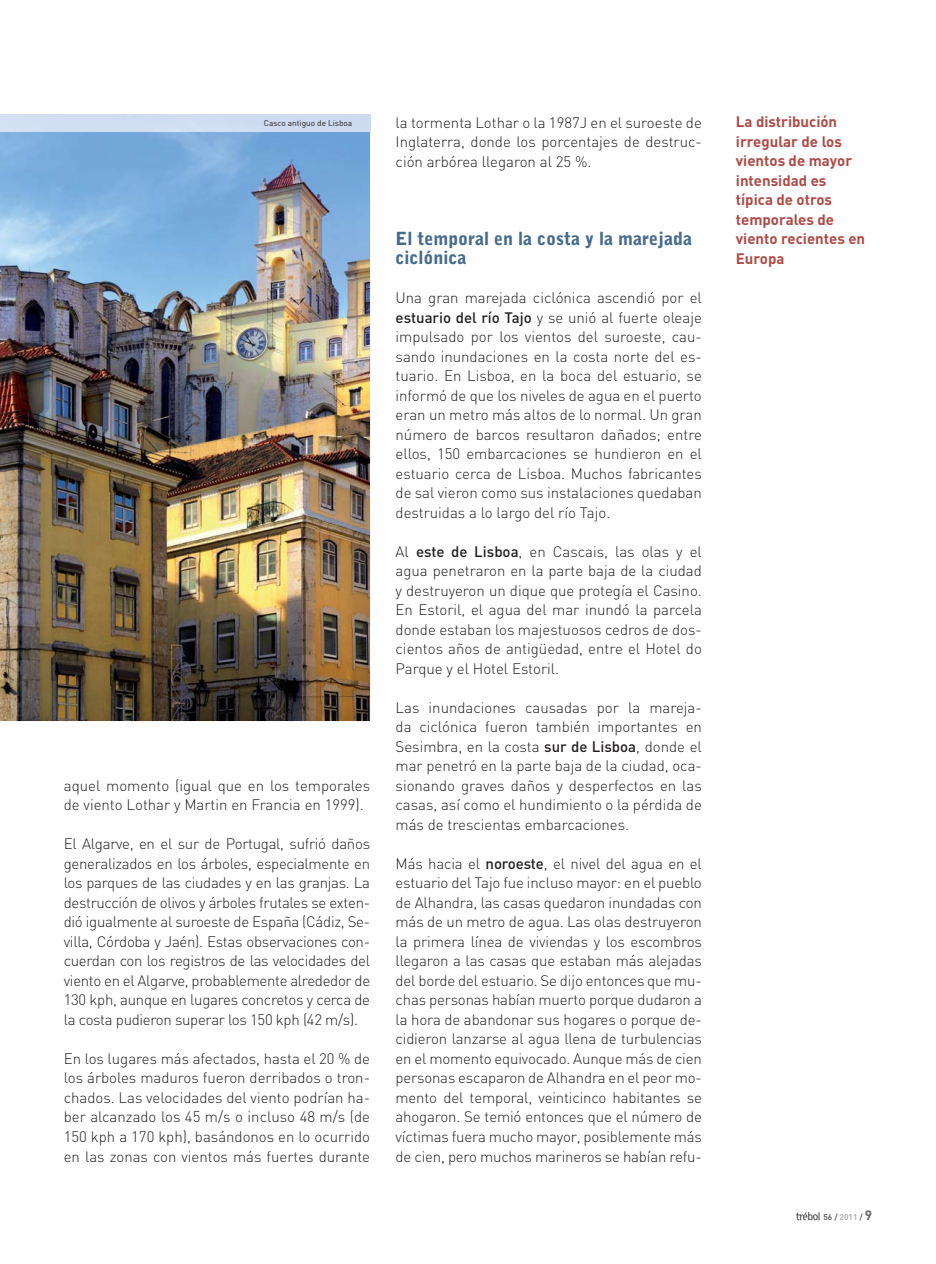
<style>
.page{position:relative;width:936px;height:1264px;background:#fff}
.page>*{position:absolute;margin:0;border:0;box-sizing:border-box;transform-origin:0 0}
.t1{font:900 18px/19.5px "Bell Gothic Std";color:#466b8c}
.t2{font:300 15px/19.5px "DIN";color:#231f20;text-align:justify}
.t3{font:700 15px/19.5px "DIN";color:#af4a45}
.t4{font:8.25px "DIN";color:#231f20}
.t5{font:700 8.25px "DIN";color:#67686b}
.s1{font-weight:500}
.s2{color:#aeb0b3}
.s3{font-size:13.5px}
</style>
<div class="page">
<svg style="left:796px;top:1212px;width:23px;height:8px"></svg>
<img style="left:0;top:132px;width:370px;height:589px">
<p class="t4" style="left:264px;top:120px;width:90px">Casco antiguo de Lisboa</p>
<p class="t2" style="left:64px;top:777px;width:308px">aquel momento (igual que en los temporales de viento Lothar y Martin en Francia en 1999).</p>
<p class="t2" style="left:64px;top:836px;width:308px">El Algarve, en el sur de Portugal, sufrió daños generalizados en los árboles, especialmente en los parques de las ciudades y en las granjas. La destrucción de olivos y árboles frutales se exten&shy;dió igualmente al suroeste de España (Cádiz, Se&shy;villa, Córdoba y Jaén). Estas observaciones con&shy;cuerdan con los registros de las velocidades del viento en el Algarve, probablemente alrededor de 130 kph, aunque en lugares concretos y cerca de la costa pudieron superar los 150 kph (42 m/s).</p>
<p class="t2" style="left:64px;top:1050px;width:308px">En los lugares más afectados, hasta el 20 % de los árboles maduros fueron derribados o tron&shy;chados. Las velocidades del viento podrían ha&shy;ber alcanzado los 45 m/s o incluso 48 m/s (de 150 kph a 170 kph), basándonos en lo ocurrido en las zonas con vientos más fuertes durante</p>
<p class="t2" style="left:395px;top:114px;width:308px">la tormenta Lothar o la 1987J en el suroeste de Inglaterra, donde los porcentajes de destruc&shy;ción arbórea llegaron al 25 %.</p>
<p class="t1" style="left:395px;top:229px;width:298px">El temporal en la costa y la marejada ciclónica</p>
<p class="t2" style="left:395px;top:290px;width:308px">Una gran marejada ciclónica ascendió por el <span class="s1">estuario del río Tajo</span> y se unió al fuerte oleaje impulsado por los vientos del suroeste, cau&shy;sando inundaciones en la costa norte del es&shy;tuario. En Lisboa, en la boca del estuario, se informó de que los niveles de agua en el puerto eran un metro más altos de lo normal. Un gran número de barcos resultaron dañados; entre ellos, 150 embarcaciones se hundieron en el estuario cerca de Lisboa. Muchos fabricantes de sal vieron como sus instalaciones quedaban destruidas a lo largo del río Tajo.</p>
<p class="t2" style="left:395px;top:543px;width:308px">Al <span class="s1">este de Lisboa</span>, en Cascais, las olas y el agua penetraron en la parte baja de la ciudad y destruyeron un dique que protegía el Casino.<br>En Estoril, el agua del mar inundó la parcela donde estaban los majestuosos cedros de dos&shy;cientos años de antigüedad, entre el Hotel do Parque y el Hotel Estoril.</p>
<p class="t2" style="left:395px;top:699px;width:308px">Las inundaciones causadas por la mareja&shy;da ciclónica fueron también importantes en Sesimbra, en la costa <span class="s1">sur de Lisboa</span>, donde el mar penetró en la parte baja de la ciudad, oca&shy;sionando graves daños y desperfectos en las casas, así como el hundimiento o la pérdida de más de trescientas embarcaciones.</p>
<p class="t2" style="left:395px;top:855px;width:308px">Más hacia el <span class="s1">noroeste</span>, el nivel del agua en el estuario del Tajo fue incluso mayor: en el pueblo de Alhandra, las casas quedaron inundadas con más de un metro de agua. Las olas destruyeron la primera línea de viviendas y los escombros llegaron a las casas que estaban más alejadas del borde del estuario. Se dijo entonces que mu&shy;chas personas habían muerto porque dudaron a la hora de abandonar sus hogares o porque de&shy;cidieron lanzarse al agua llena de turbulencias en el momento equivocado. Aunque más de cien personas escaparon de Alhandra en el peor mo&shy;mento del temporal, veinticinco habitantes se ahogaron. Se temió entonces que el número de víctimas fuera mucho mayor, posiblemente más de cien, pero muchos marineros se habían refu-</p>
<p class="t3" style="left:736px;top:114px;width:131px">La distribución irregular de los vientos de mayor intensidad es típica de otros temporales de viento recientes en<br>Europa</p>
<p class="t5" style="left:823px;top:1214px;width:50px">56 / <span class="s2">2011</span> / <span class="s3">9</span></p>
</div>
